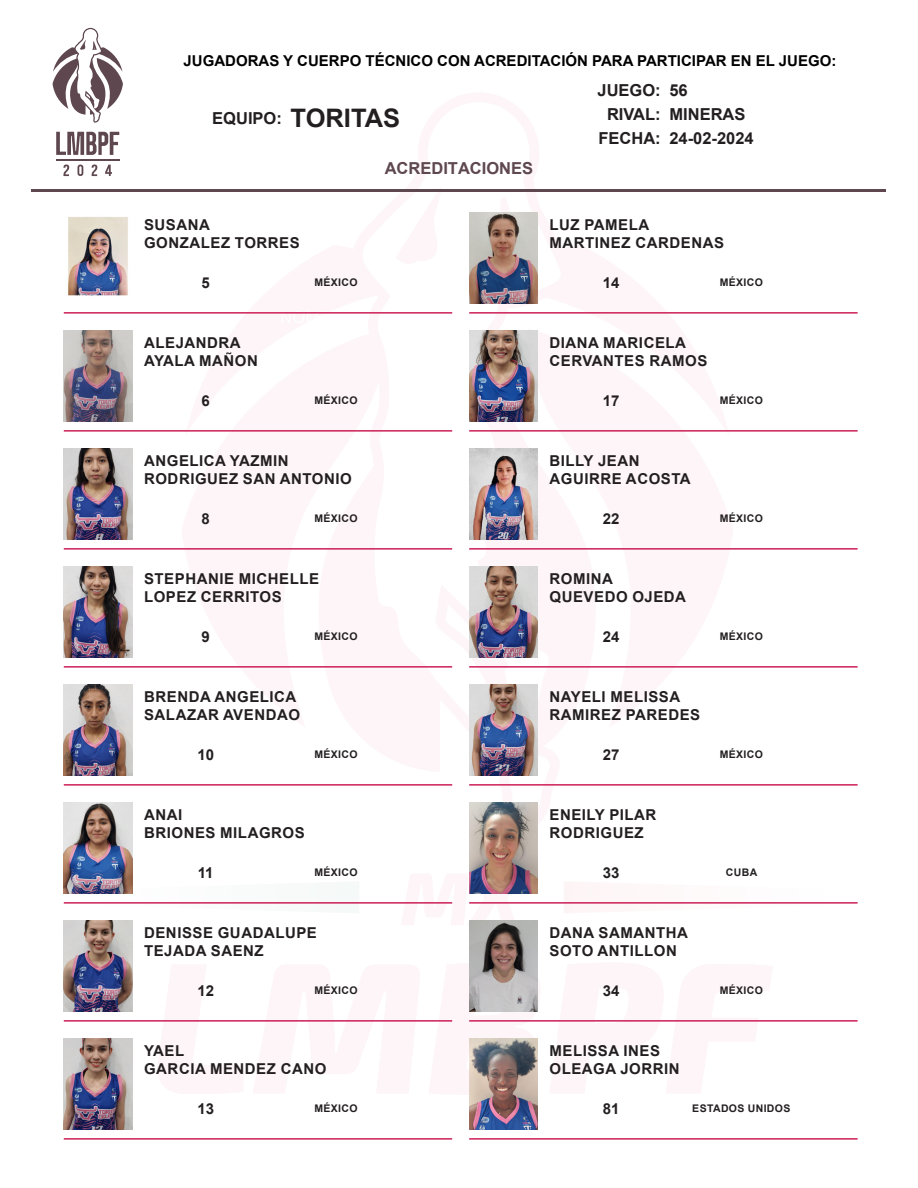
<style>
.page{position:relative;width:918px;height:1188px;background:#fff}
.page>*{position:absolute;margin:0;border:0;box-sizing:border-box;transform-origin:0 0}
.t1{font:700 25.5px "Arial";color:#231f20}
.t2{font:700 16.5px/24px "Arial";color:#231f20}
.t3{font:700 16.5px "Arial";color:#5e474f}
.t4{font:700 15px "Arial";letter-spacing:.035em;color:#231f20}
.t5{font:700 15px "Arial";color:#000}
.t6{font:700 10.5px "Arial";letter-spacing:.035em;color:#231f20}
</style>
<div class="page">
<svg style="left:452px;top:893px;width:82px;height:28px"></svg>
<svg style="left:89px;top:870px;width:44px;height:54px"></svg>
<svg style="left:452px;top:212px;width:86px;height:591px"></svg>
<hr style="left:32px;top:189px;width:854px;height:3px;background:#5e474f">
<svg style="left:53px;top:28px;width:70px;height:95px"></svg>
<svg style="left:56px;top:132px;width:63px;height:23px"></svg>
<svg style="left:63px;top:165px;width:6px;height:11px"></svg>
<svg style="left:77px;top:165px;width:6px;height:11px"></svg>
<svg style="left:92px;top:165px;width:5px;height:11px"></svg>
<svg style="left:105px;top:165px;width:7px;height:11px"></svg>
<hr style="left:56px;top:159px;width:64px;height:1px;background:#5e474f">
<img style="left:68px;top:217px;width:60px;height:79px">
<hr style="left:64px;top:312px;width:388px;height:2px;background:#cc1f56">
<img style="left:64px;top:331px;width:68px;height:90px">
<hr style="left:64px;top:430px;width:388px;height:2px;background:#cc1f56">
<img style="left:64px;top:449px;width:68px;height:90px">
<hr style="left:64px;top:548px;width:388px;height:2px;background:#cc1f56">
<img style="left:64px;top:567px;width:68px;height:90px">
<hr style="left:64px;top:666px;width:388px;height:2px;background:#cc1f56">
<img style="left:64px;top:685px;width:68px;height:90px">
<hr style="left:64px;top:784px;width:388px;height:2px;background:#cc1f56">
<img style="left:64px;top:803px;width:68px;height:90px">
<hr style="left:64px;top:902px;width:388px;height:2px;background:#cc1f56">
<img style="left:64px;top:921px;width:68px;height:90px">
<hr style="left:64px;top:1020px;width:388px;height:2px;background:#cc1f56">
<img style="left:64px;top:1039px;width:68px;height:90px">
<hr style="left:64px;top:1138px;width:388px;height:2px;background:#cc1f56">
<img style="left:469px;top:213px;width:69px;height:90px">
<hr style="left:469px;top:312px;width:389px;height:2px;background:#cc1f56">
<img style="left:469px;top:331px;width:69px;height:90px">
<hr style="left:469px;top:430px;width:389px;height:2px;background:#cc1f56">
<img style="left:469px;top:449px;width:69px;height:90px">
<hr style="left:469px;top:548px;width:389px;height:2px;background:#cc1f56">
<img style="left:469px;top:567px;width:69px;height:90px">
<hr style="left:469px;top:666px;width:389px;height:2px;background:#cc1f56">
<img style="left:469px;top:685px;width:69px;height:90px">
<hr style="left:469px;top:784px;width:389px;height:2px;background:#cc1f56">
<img style="left:469px;top:803px;width:69px;height:90px">
<hr style="left:469px;top:902px;width:389px;height:2px;background:#cc1f56">
<img style="left:469px;top:921px;width:69px;height:90px">
<hr style="left:469px;top:1020px;width:389px;height:2px;background:#cc1f56">
<img style="left:469px;top:1039px;width:69px;height:90px">
<hr style="left:469px;top:1138px;width:389px;height:2px;background:#cc1f56">
<p class="t5" style="left:184px;top:51px;width:654px">JUGADORAS Y CUERPO TÉCNICO CON ACREDITACIÓN PARA PARTICIPAR EN EL JUEGO:</p>
<p class="t2" style="left:669px;top:79px;width:86px">56<br>MINERAS<br>24-02-2024</p>
<p class="t2" style="left:598px;top:79px;width:65px;text-align:center">JUEGO:<br>RIVAL:<br>FECHA:</p>
<h1 class="t1" style="left:291px;top:101px;width:111px">TORITAS</h1>
<p class="t2" style="left:212px;top:107px;width:71px">EQUIPO:</p>
<p class="t4" style="left:144px;top:214px;width:67px">SUSANA</p>
<p class="t4" style="left:144px;top:232px;width:157px">GONZALEZ TORRES</p>
<p class="t4" style="left:202px;top:272px;width:10px">5</p>
<p class="t6" style="left:314px;top:275px;width:45px">MÉXICO</p>
<p class="t4" style="left:144px;top:332px;width:98px">ALEJANDRA</p>
<p class="t4" style="left:144px;top:350px;width:115px">AYALA MAÑON</p>
<p class="t4" style="left:202px;top:390px;width:10px">6</p>
<p class="t6" style="left:314px;top:393px;width:45px">MÉXICO</p>
<p class="t4" style="left:144px;top:450px;width:146px">ANGELICA YAZMIN</p>
<p class="t4" style="left:144px;top:468px;width:209px">RODRIGUEZ SAN ANTONIO</p>
<p class="t4" style="left:202px;top:508px;width:10px">8</p>
<p class="t6" style="left:314px;top:511px;width:45px">MÉXICO</p>
<p class="t4" style="left:144px;top:568px;width:177px">STEPHANIE MICHELLE</p>
<p class="t4" style="left:144px;top:586px;width:139px">LOPEZ CERRITOS</p>
<p class="t4" style="left:202px;top:626px;width:10px">9</p>
<p class="t6" style="left:314px;top:629px;width:45px">MÉXICO</p>
<p class="t4" style="left:144px;top:686px;width:154px">BRENDA ANGELICA</p>
<p class="t4" style="left:144px;top:704px;width:157px">SALAZAR AVENDAO</p>
<p class="t4" style="left:197px;top:744px;width:18px">10</p>
<p class="t6" style="left:314px;top:747px;width:45px">MÉXICO</p>
<p class="t4" style="left:144px;top:804px;width:40px">ANAI</p>
<p class="t4" style="left:144px;top:822px;width:162px">BRIONES MILAGROS</p>
<p class="t4" style="left:198px;top:862px;width:17px">11</p>
<p class="t6" style="left:314px;top:865px;width:45px">MÉXICO</p>
<p class="t4" style="left:144px;top:922px;width:174px">DENISSE GUADALUPE</p>
<p class="t4" style="left:144px;top:940px;width:121px">TEJADA SAENZ</p>
<p class="t4" style="left:197px;top:980px;width:18px">12</p>
<p class="t6" style="left:314px;top:983px;width:45px">MÉXICO</p>
<p class="t4" style="left:144px;top:1040px;width:42px">YAEL</p>
<p class="t4" style="left:144px;top:1058px;width:184px">GARCIA MENDEZ CANO</p>
<p class="t4" style="left:197px;top:1098px;width:18px">13</p>
<p class="t6" style="left:314px;top:1101px;width:45px">MÉXICO</p>
<p class="t3" style="left:385px;top:156px;width:150px">ACREDITACIONES</p>
<p class="t4" style="left:550px;top:214px;width:101px">LUZ PAMELA</p>
<p class="t4" style="left:550px;top:232px;width:176px">MARTINEZ CARDENAS</p>
<p class="t4" style="left:603px;top:272px;width:18px">14</p>
<p class="t6" style="left:720px;top:275px;width:45px">MÉXICO</p>
<p class="t4" style="left:550px;top:332px;width:138px">DIANA MARICELA</p>
<p class="t4" style="left:550px;top:350px;width:159px">CERVANTES RAMOS</p>
<p class="t4" style="left:603px;top:390px;width:18px">17</p>
<p class="t6" style="left:720px;top:393px;width:45px">MÉXICO</p>
<p class="t4" style="left:550px;top:450px;width:92px">BILLY JEAN</p>
<p class="t4" style="left:550px;top:468px;width:143px">AGUIRRE ACOSTA</p>
<p class="t4" style="left:603px;top:508px;width:18px">22</p>
<p class="t6" style="left:720px;top:511px;width:45px">MÉXICO</p>
<p class="t4" style="left:550px;top:568px;width:65px">ROMINA</p>
<p class="t4" style="left:550px;top:586px;width:138px">QUEVEDO OJEDA</p>
<p class="t4" style="left:603px;top:626px;width:18px">24</p>
<p class="t6" style="left:720px;top:629px;width:45px">MÉXICO</p>
<p class="t4" style="left:550px;top:686px;width:132px">NAYELI MELISSA</p>
<p class="t4" style="left:550px;top:704px;width:152px">RAMIREZ PAREDES</p>
<p class="t4" style="left:603px;top:744px;width:18px">27</p>
<p class="t6" style="left:720px;top:747px;width:45px">MÉXICO</p>
<p class="t4" style="left:550px;top:804px;width:108px">ENEILY PILAR</p>
<p class="t4" style="left:550px;top:822px;width:96px">RODRIGUEZ</p>
<p class="t4" style="left:603px;top:862px;width:18px">33</p>
<p class="t6" style="left:726px;top:865px;width:33px">CUBA</p>
<p class="t4" style="left:550px;top:922px;width:140px">DANA SAMANTHA</p>
<p class="t4" style="left:550px;top:940px;width:129px">SOTO ANTILLON</p>
<p class="t4" style="left:603px;top:980px;width:18px">34</p>
<p class="t6" style="left:720px;top:983px;width:45px">MÉXICO</p>
<p class="t4" style="left:550px;top:1040px;width:112px">MELISSA INES</p>
<p class="t4" style="left:550px;top:1058px;width:132px">OLEAGA JORRIN</p>
<p class="t4" style="left:603px;top:1098px;width:18px">81</p>
<p class="t6" style="left:692px;top:1101px;width:100px">ESTADOS UNIDOS</p>
</div>
